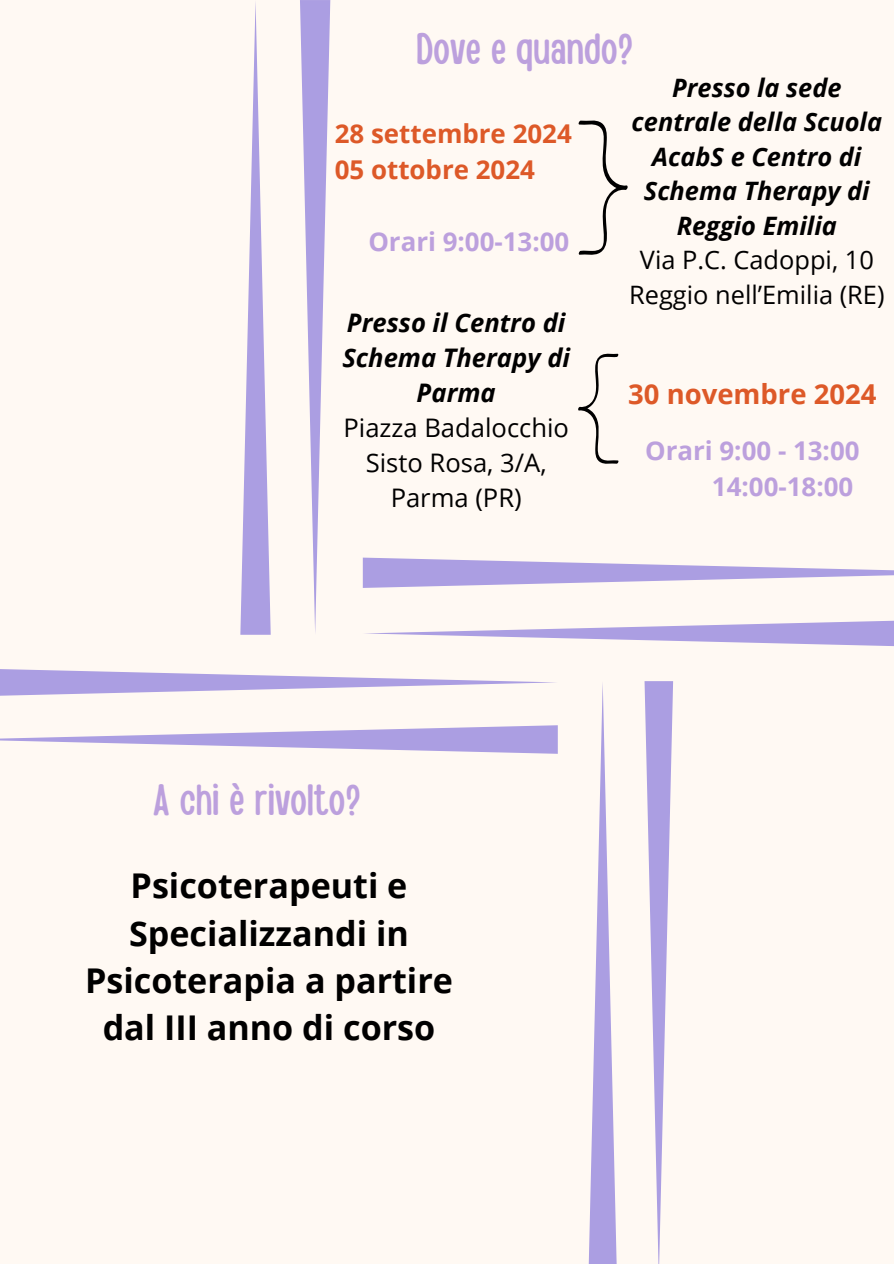
<style>
.page{position:relative;width:894px;height:1264px;background:#fff}
.page>*{position:absolute;margin:0;border:0;box-sizing:border-box;transform-origin:0 0}
.t1{font:43.5px "Handy Casual Condensed";color:#bca0dd}
.t2{font:700 34.05px/47.2px "Open Sans";color:#000;text-align:center}
.t3{font:700 27.45px "Open Sans";color:#dd5928}
.t4{font:700 25.95px/36px "Open Sans";color:#bca0dd;text-align:right}
.t5{font:700 25.95px/36.2px "Open Sans";color:#dd5928}
.t6{font:25.5px/34.8px "Open Sans";color:#000;text-align:center}
.t7{font:italic 700 25.5px/34.8px "Open Sans";color:#000;text-align:center}
.t8{font:italic 700 25.35px/34.5px "Open Sans";color:#000;text-align:center}
.t9{font:25.35px "Open Sans";color:#000}
</style>
<div class="page">
<div style="left:0;top:0;width:893px;height:1263px;background:#fff9f3"></div>
<svg style="left:240px;top:2px;width:30px;height:632px"></svg>
<svg style="left:300px;top:0;width:30px;height:632px"></svg>
<svg style="left:363px;top:557px;width:530px;height:31px"></svg>
<svg style="left:365px;top:620px;width:528px;height:26px"></svg>
<svg style="left:644px;top:681px;width:29px;height:582px"></svg>
<svg style="left:588px;top:683px;width:28px;height:580px"></svg>
<svg style="left:0;top:725px;width:557px;height:28px"></svg>
<svg style="left:0;top:669px;width:556px;height:27px"></svg>
<svg style="left:578px;top:120px;width:50px;height:135px"></svg>
<svg style="left:578px;top:353px;width:41px;height:111px"></svg>
<p class="t1" style="left:416px;top:20px;width:218px">Dove e quando?</p>
<h1 class="t5" style="left:335px;top:114px;width:238px">28 settembre 2024<br>05 ottobre 2024</h1>
<h3 class="t4" style="left:368px;top:223px;width:202px">Orari 9:00-13:00</h3>
<p class="t7" style="left:342px;top:305px;width:229px">Presso il Centro di<br>Schema Therapy di<br>Parma</p>
<p class="t6" style="left:343px;top:410px;width:227px">Piazza Badalocchio<br>Sisto Rosa, 3/A,<br>Parma (PR)</p>
<h3 class="t8" style="left:631px;top:69px;width:252px">Presso la sede centrale della Scuola<br>AcabS e Centro di<br>Schema Therapy di<br>Reggio Emilia</h3>
<p class="t9" style="left:639px;top:242px;width:235px">Via P.C. Cadoppi, 10</p>
<p class="t9" style="left:629px;top:277px;width:257px">Reggio nell’Emilia (RE)</p>
<p class="t3" style="left:628px;top:375px;width:250px">30 novembre 2024</p>
<h3 class="t4" style="left:645px;top:432px;width:216px">Orari 9:00 - 13:00<br>14:00-18:00</h3>
<p class="t1" style="left:153px;top:771px;width:209px">A chi è rivolto?</p>
<p class="t2" style="left:85px;top:861px;width:369px">Psicoterapeuti e<br>Specializzandi in<br>Psicoterapia a partire dal III anno di corso</p>
</div>
